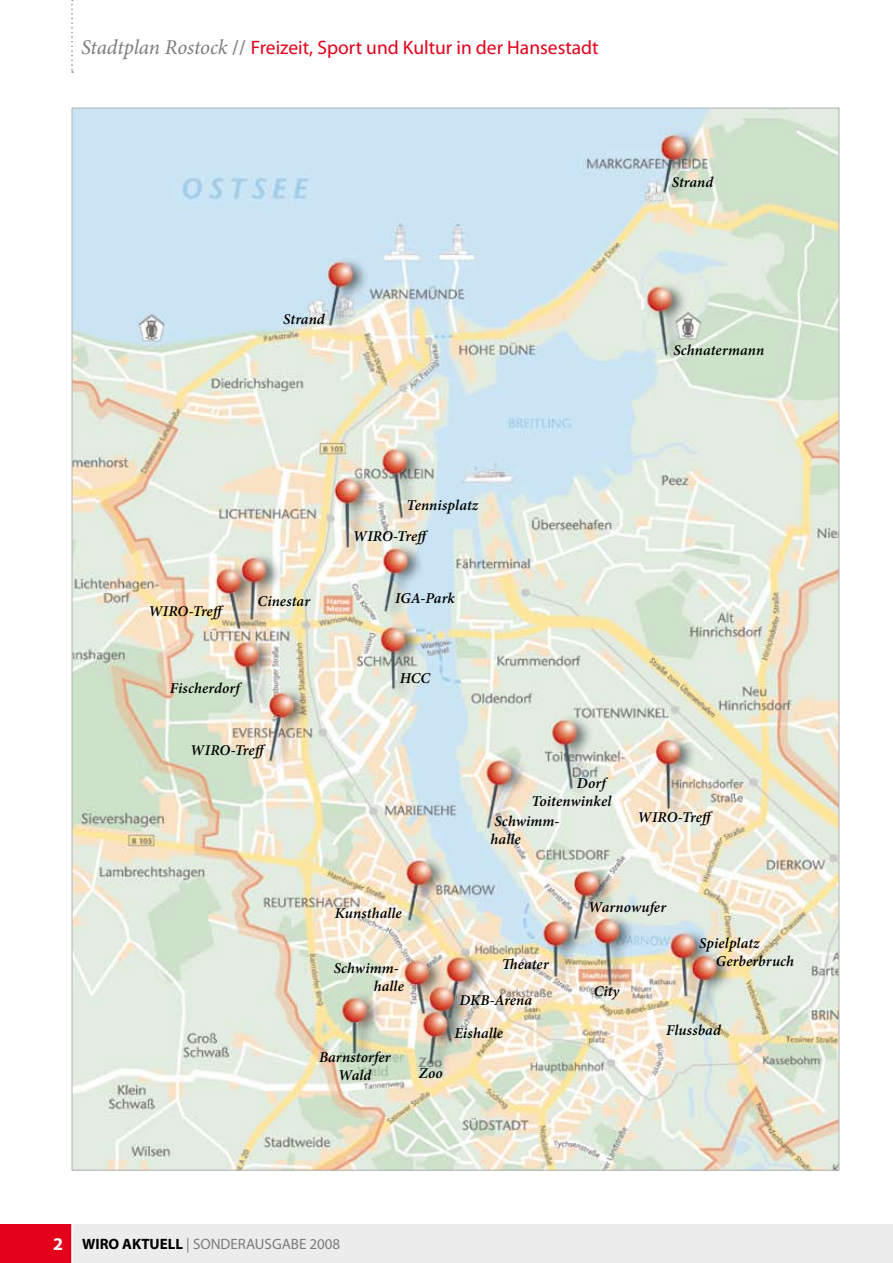
<style>
.page{position:relative;width:893px;height:1263px;background:#fff}
.page>*{position:absolute;margin:0;border:0;box-sizing:border-box;transform-origin:0 0}
.t1{font:19.5px "Myriad Pro";color:#e2001a}
.t2{font:italic 600 15px/18px "Minion Pro";letter-spacing:.005em;color:#000}
.t3{font:15px "Myriad Pro";color:#7b7c7e}
.s1{font-family:"Minion Pro";font-style:italic;font-size:21px;color:#7b7c7e}
.s2{font-family:"Minion Pro";font-weight:600;font-size:21px;color:#7b7c7e}
.s3{font-weight:700;color:#000}
</style>
<div class="page">
<div style="left:0;top:1224px;width:893px;height:39px;background:#ececed"></div>
<div style="left:0;top:1224px;width:72px;height:39px;background:#e2001a"></div>
<hr style="left:71px;top:1224px;width:2px;height:39px;background:#fff">
<svg style="left:71px;top:0;width:2px;height:73px"></svg>
<img style="left:74px;top:110px;width:763px;height:1058px">
<h1 class="t1" style="left:81px;top:35px;width:519px"><span class="s1">Stadtplan Rostock</span> <span class="s2">//</span> Freizeit, Sport und Kultur in der Hansestadt</h1>
<p class="t2" style="left:283px;top:311px;width:43px">Strand</p>
<p class="t2" style="left:672px;top:174px;width:43px">Strand</p>
<p class="t2" style="left:673px;top:341px;width:92px">Schnatermann</p>
<p class="t2" style="left:148px;top:603px;width:79px">WIRO-Treff</p>
<p class="t2" style="left:407px;top:497px;width:73px">Tennisplatz</p>
<p class="t2" style="left:353px;top:528px;width:79px">WIRO-Treff</p>
<p class="t2" style="left:258px;top:593px;width:54px">Cinestar</p>
<p class="t2" style="left:395px;top:589px;width:61px">IGA-Park</p>
<p class="t2" style="left:170px;top:680px;width:71px">Fischerdorf</p>
<p class="t2" style="left:190px;top:742px;width:79px">WIRO-Treff</p>
<p class="t2" style="left:400px;top:670px;width:32px">HCC</p>
<p class="t2" style="left:531px;top:775px;width:81px;text-indent:45px">Dorf<br>Toitenwinkel</p>
<p class="t2" style="left:491px;top:813px;width:71px">Schwimm&shy;halle</p>
<p class="t2" style="left:638px;top:809px;width:79px">WIRO-Treff</p>
<p class="t2" style="left:335px;top:904px;width:68px">Kunsthalle</p>
<p class="t2" style="left:374px;top:959px;width:32px;text-indent:-40px">Schwimm&shy;halle</p>
<p class="t2" style="left:319px;top:1049px;width:73px;text-align:center">Barnstorfer<br>Wald</p>
<p class="t2" style="left:419px;top:1064px;width:25px">Zoo</p>
<p class="t2" style="left:502px;top:955px;width:49px">Theater</p>
<p class="t2" style="left:459px;top:992px;width:74px">DKB-Arena</p>
<p class="t2" style="left:454px;top:1025px;width:50px">Eishalle</p>
<p class="t2" style="left:588px;top:899px;width:79px">Warnowufer</p>
<p class="t2" style="left:594px;top:983px;width:27px">City</p>
<p class="t2" style="left:716px;top:934px;width:80px;text-indent:-17px">Spielplatz<br>Gerberbruch</p>
<p class="t2" style="left:666px;top:1021px;width:56px">Flussbad</p>
<p class="t3" style="left:82px;top:1234px;width:260px"><span class="s3">WIRO AKTUELL</span> | SONDERAUSGABE 2008</p>
</div>
